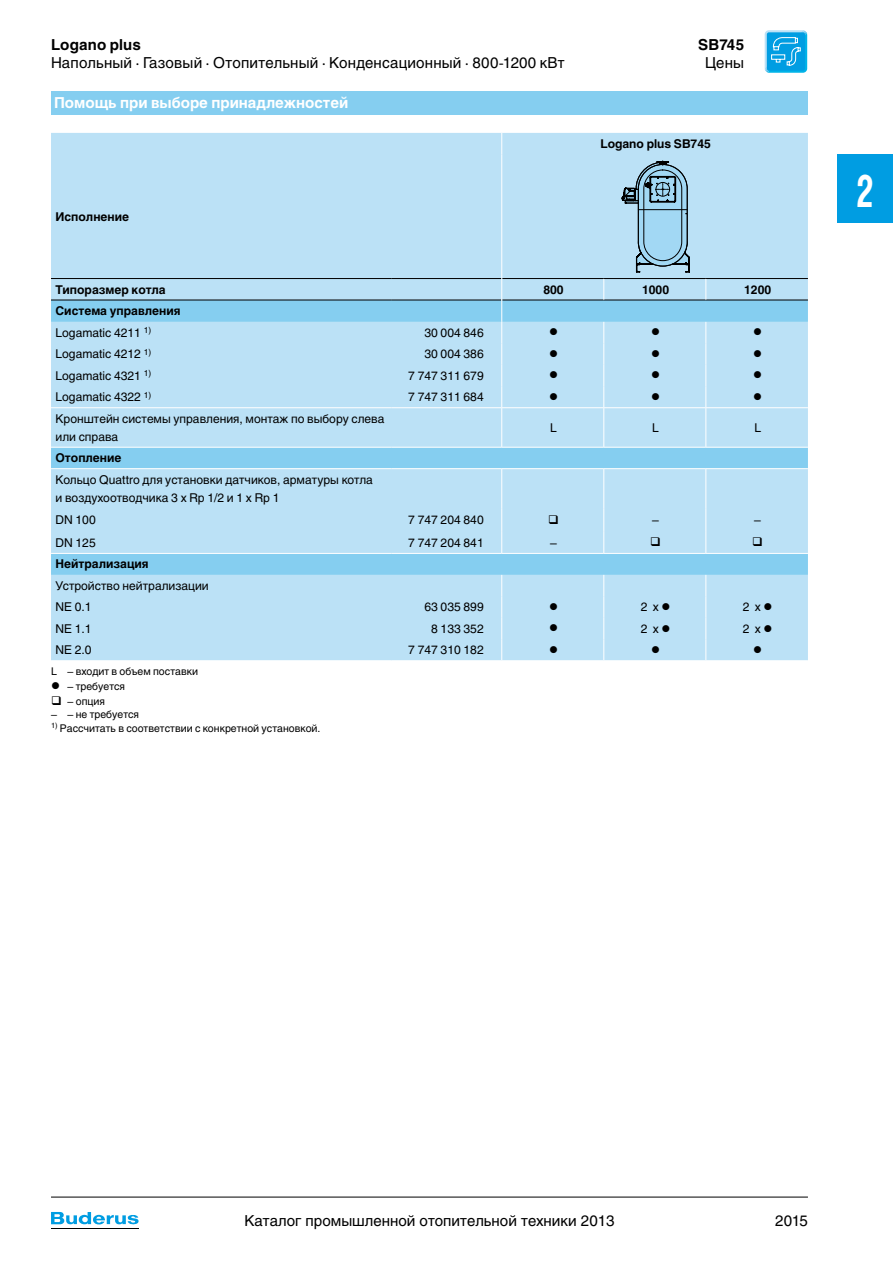
<style>
.page{position:relative;width:893px;height:1263px;background:#fff}
.page>*{position:absolute;margin:0;border:0;box-sizing:border-box;transform-origin:0 0}
.t1{font:700 45px "Helios Cond";color:#fff;scale:.8 1}
.t2{font:15px "Helios";color:#000}
.t3{font:700 15px "Helios";color:#fff}
.t4{font:700 15px "Helios";letter-spacing:.01em;color:#000}
.t5{font:12px/18px "Helios";color:#000}
.t6{font:700 12px/21.5px "Helios";color:#000}
.t7{font:12px "Wingdings";color:#000}
.t8{font:10.5px "Helios";color:#000}
.s1{font-weight:400}
</style>
<div class="page">
<hr style="left:51px;top:1197px;width:757px;height:1px;background:#000">
<svg style="left:51px;top:1212px;width:88px;height:13px"></svg>
<hr style="left:51px;top:1228px;width:87px;height:1px;background:#000">
<div style="left:838px;top:155px;width:55px;height:68px;background:#009de2"></div>
<svg style="left:764px;top:33px;width:44px;height:37px"></svg>
<svg style="left:765px;top:30px;width:42px;height:43px;background:#2eb0e7"></svg>
<div style="left:51px;top:91px;width:757px;height:24px;background:#85cef0"></div>
<div style="left:51px;top:133px;width:757px;height:527px;background:#bbe1f6"></div>
<svg style="left:51px;top:301px;width:757px;height:274px;background:#aedcf4"></svg>
<hr style="left:51px;top:278px;width:340px;height:1px;background:#000">
<hr style="left:391px;top:278px;width:110px;height:1px;background:#000">
<hr style="left:502px;top:278px;width:102px;height:1px;background:#000">
<hr style="left:604px;top:278px;width:102px;height:1px;background:#000">
<hr style="left:706px;top:278px;width:102px;height:1px;background:#000">
<hr style="left:51px;top:300px;width:340px;height:1px;background:#000">
<hr style="left:391px;top:300px;width:110px;height:1px;background:#000">
<hr style="left:502px;top:300px;width:102px;height:1px;background:#000">
<hr style="left:604px;top:300px;width:102px;height:1px;background:#000">
<hr style="left:706px;top:300px;width:102px;height:1px;background:#000">
<svg style="left:501px;top:133px;width:1px;height:21px"></svg>
<hr style="left:501px;top:154px;width:1px;height:125px;background:#fff">
<svg style="left:705px;top:322px;width:1px;height:85px"></svg>
<hr style="left:705px;top:408px;width:1px;height:39px;background:#fff">
<svg style="left:705px;top:508px;width:1px;height:45px"></svg>
<svg style="left:705px;top:575px;width:1px;height:85px"></svg>
<hr style="left:502px;top:407px;width:102px;height:1px;background:#fff">
<hr style="left:501px;top:408px;width:1px;height:39px;background:#fff">
<hr style="left:603px;top:408px;width:1px;height:39px;background:#fff">
<hr style="left:502px;top:447px;width:102px;height:1px;background:#fff">
<hr style="left:502px;top:468px;width:102px;height:1px;background:#fff">
<svg style="left:501px;top:508px;width:1px;height:45px"></svg>
<svg style="left:603px;top:508px;width:1px;height:45px"></svg>
<hr style="left:502px;top:553px;width:102px;height:1px;background:#fff">
<svg style="left:501px;top:575px;width:1px;height:85px"></svg>
<svg style="left:603px;top:575px;width:1px;height:85px"></svg>
<svg style="left:501px;top:279px;width:1px;height:128px"></svg>
<svg style="left:603px;top:322px;width:1px;height:85px"></svg>
<svg style="left:603px;top:279px;width:1px;height:21px"></svg>
<svg style="left:705px;top:279px;width:1px;height:21px"></svg>
<hr style="left:501px;top:469px;width:1px;height:39px;background:#fff">
<hr style="left:603px;top:469px;width:1px;height:39px;background:#fff">
<hr style="left:705px;top:469px;width:1px;height:39px;background:#fff">
<hr style="left:51px;top:407px;width:340px;height:1px;background:#fff">
<hr style="left:391px;top:407px;width:111px;height:1px;background:#fff">
<hr style="left:604px;top:407px;width:102px;height:1px;background:#fff">
<hr style="left:706px;top:407px;width:102px;height:1px;background:#fff">
<hr style="left:51px;top:447px;width:340px;height:1px;background:#fff">
<hr style="left:391px;top:447px;width:111px;height:1px;background:#fff">
<hr style="left:604px;top:447px;width:102px;height:1px;background:#fff">
<hr style="left:706px;top:447px;width:102px;height:1px;background:#fff">
<hr style="left:51px;top:468px;width:340px;height:1px;background:#fff">
<hr style="left:391px;top:468px;width:111px;height:1px;background:#fff">
<hr style="left:604px;top:468px;width:102px;height:1px;background:#fff">
<hr style="left:706px;top:468px;width:102px;height:1px;background:#fff">
<hr style="left:51px;top:553px;width:340px;height:1px;background:#fff">
<hr style="left:391px;top:553px;width:111px;height:1px;background:#fff">
<hr style="left:604px;top:553px;width:102px;height:1px;background:#fff">
<hr style="left:706px;top:553px;width:102px;height:1px;background:#fff">
<svg style="left:622px;top:161px;width:68px;height:112px;background:#8db5ca"></svg>
<svg style="left:549px;top:515px;width:9px;height:9px"></svg>
<svg style="left:651px;top:538px;width:9px;height:8px"></svg>
<svg style="left:753px;top:538px;width:9px;height:8px"></svg>
<p class="t4" style="left:51px;top:36px;width:91px">Logano plus</p>
<p class="t4" style="left:698px;top:36px;width:47px">SB745</p>
<p class="t2" style="left:51px;top:54px;width:515px">Напольный · Газовый · Отопительный · Конденсационный · 800-1200 кВт</p>
<p class="t2" style="left:705px;top:54px;width:40px">Цены</p>
<p class="t3" style="left:54px;top:94px;width:296px">Помощь при выборе принадлежностей</p>
<p class="t6" style="left:56px;top:206px;width:75px">Исполнение</p>
<p class="t6" style="left:600px;top:133px;width:112px">Logano plus SB745</p>
<p class="t6" style="left:56px;top:279px;width:112px">Типоразмер котла</p>
<p class="t6" style="left:543px;top:279px;width:22px">800</p>
<p class="t6" style="left:642px;top:279px;width:28px">1000</p>
<p class="t6" style="left:744px;top:279px;width:28px">1200</p>
<p class="t6" style="left:56px;top:300px;width:126px">Система управления<br><span class="s1">Logamatic 4211</span> <sup>1)</sup></p>
<p class="t5" style="left:424px;top:324px;width:61px">30 004 846</p>
<p class="t7" style="left:549px;top:326px;width:10px">●</p>
<p class="t7" style="left:651px;top:326px;width:10px">●</p>
<p class="t7" style="left:753px;top:326px;width:10px">●</p>
<p class="t5" style="left:56px;top:345px;width:97px">Logamatic 4212 <sup>1)</sup></p>
<p class="t5" style="left:424px;top:345px;width:61px">30 004 386</p>
<p class="t7" style="left:549px;top:347px;width:10px">●</p>
<p class="t7" style="left:651px;top:347px;width:10px">●</p>
<p class="t7" style="left:753px;top:347px;width:10px">●</p>
<p class="t5" style="left:56px;top:366px;width:97px">Logamatic 4321 <sup>1)</sup></p>
<p class="t5" style="left:408px;top:366px;width:77px">7 747 311 679</p>
<p class="t7" style="left:549px;top:368px;width:10px">●</p>
<p class="t7" style="left:651px;top:368px;width:10px">●</p>
<p class="t7" style="left:753px;top:368px;width:10px">●</p>
<p class="t5" style="left:56px;top:388px;width:97px">Logamatic 4322 <sup>1)</sup></p>
<p class="t5" style="left:408px;top:388px;width:77px">7 747 311 684</p>
<p class="t7" style="left:549px;top:390px;width:10px">●</p>
<p class="t7" style="left:651px;top:390px;width:10px">●</p>
<p class="t7" style="left:753px;top:390px;width:10px">●</p>
<p class="t5" style="left:56px;top:409px;width:330px">Кронштейн системы управления, монтаж по выбору слева или справа</p>
<p class="t5" style="left:550px;top:418px;width:8px">L</p>
<p class="t5" style="left:652px;top:418px;width:8px">L</p>
<p class="t5" style="left:754px;top:418px;width:8px">L</p>
<p class="t6" style="left:56px;top:447px;width:67px">Отопление</p>
<p class="t5" style="left:56px;top:470px;width:319px">Кольцо Quattro для установки датчиков, арматуры котла и воздухоотводчика 3 x Rp 1/2 и 1 x Rp 1</p>
<p class="t5" style="left:56px;top:511px;width:42px">DN 100</p>
<p class="t5" style="left:408px;top:511px;width:77px">7 747 204 840</p>
<p class="t5" style="left:652px;top:511px;width:8px">–</p>
<p class="t5" style="left:754px;top:511px;width:8px">–</p>
<p class="t5" style="left:56px;top:534px;width:42px">DN 125</p>
<p class="t5" style="left:408px;top:534px;width:77px">7 747 204 841</p>
<p class="t5" style="left:550px;top:534px;width:8px">–</p>
<p class="t6" style="left:56px;top:553px;width:95px">Нейтрализация</p>
<p class="t5" style="left:56px;top:575px;width:155px;line-height:21.5px">Устройство нейтрализации<br>NE 0.1</p>
<p class="t5" style="left:424px;top:598px;width:61px">63 035 899</p>
<p class="t7" style="left:549px;top:600px;width:10px">●</p>
<p class="t5" style="left:641px;top:598px;width:31px">2 x ●</p>
<p class="t5" style="left:743px;top:598px;width:31px">2 x ●</p>
<p class="t5" style="left:56px;top:619px;width:38px">NE 1.1</p>
<p class="t5" style="left:431px;top:619px;width:54px">8 133 352</p>
<p class="t7" style="left:549px;top:621px;width:10px">●</p>
<p class="t5" style="left:641px;top:619px;width:31px">2 x ●</p>
<p class="t5" style="left:743px;top:619px;width:31px">2 x ●</p>
<p class="t5" style="left:56px;top:641px;width:38px">NE 2.0</p>
<p class="t5" style="left:408px;top:641px;width:77px">7 747 310 182</p>
<p class="t7" style="left:549px;top:643px;width:10px">●</p>
<p class="t7" style="left:651px;top:643px;width:10px">●</p>
<p class="t7" style="left:753px;top:643px;width:10px">●</p>
<p class="t8" style="left:51px;top:665px;width:149px">L – входит в объем поставки</p>
<p class="t8" style="left:51px;top:680px;width:75px">● – требуется</p>
<p class="t8" style="left:51px;top:695px;width:55px">❑ – опция</p>
<p class="t8" style="left:51px;top:708px;width:89px">– – не требуется</p>
<p class="t8" style="left:51px;top:722px;width:271px"><sup>1)</sup> Рассчитать в соответствии с конкретной установкой.</p>
<h1 class="t1" style="left:856px;top:164px;width:24px">2</h1>
<p class="t2" style="left:244px;top:1212px;width:372px">Каталог промышленной отопительной техники 2013</p>
<p class="t2" style="left:775px;top:1212px;width:34px">2015</p>
</div>
